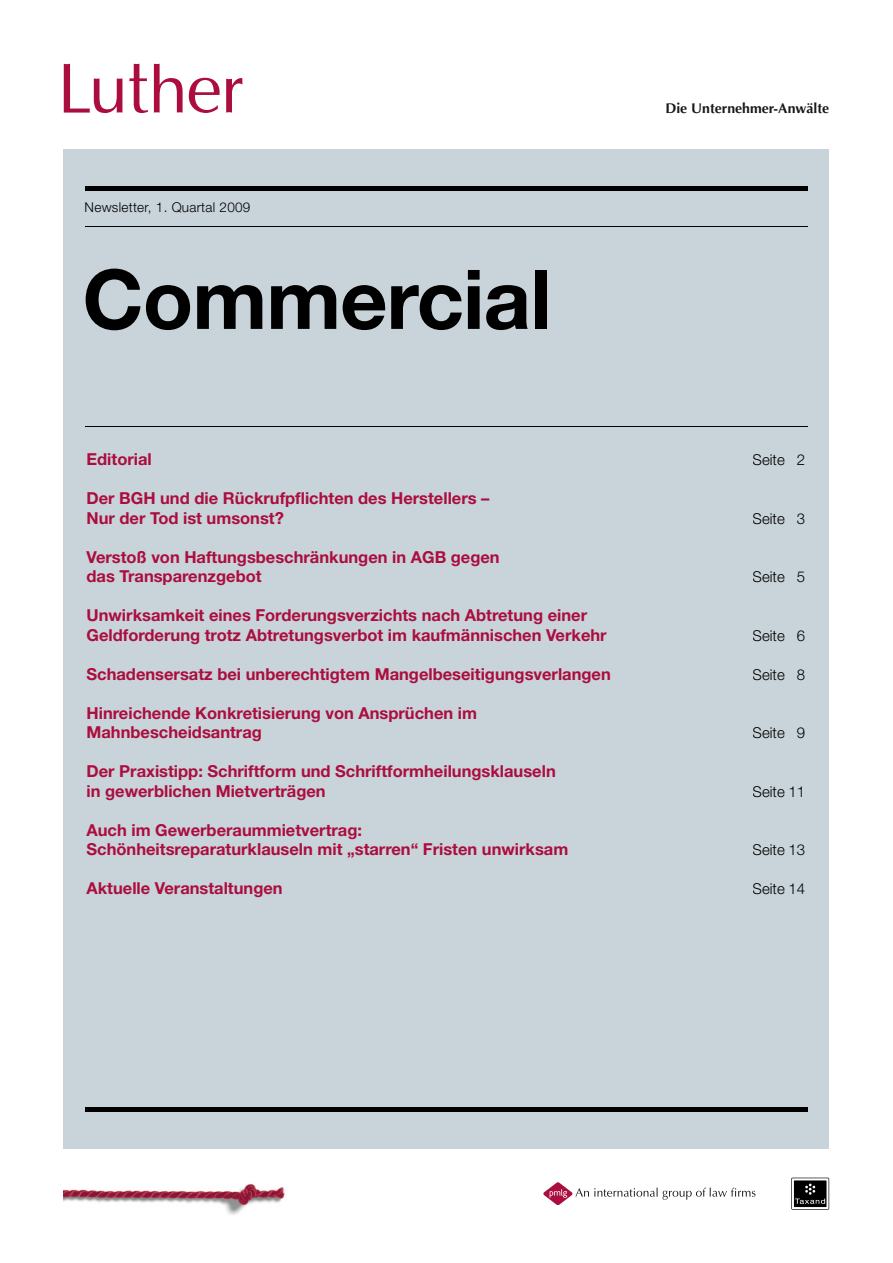
<style>
.page{position:relative;width:893px;height:1263px;background:#fff}
.page>*{position:absolute;margin:0;border:0;box-sizing:border-box;transform-origin:0 0}
.t1{font:700 82.5px "Helvetica Neue";letter-spacing:-.01em;color:#010000}
.t2{font:700 16.5px/19.5px "Helvetica Neue";color:#ab0d3e}
.t3{font:300 15px "Helvetica Neue";color:#010000}
.t4{font:700 14.1px "Optima";color:#1a171c}
.t5{font:300 13.5px "Helvetica Neue";letter-spacing:.02em;color:#010000}
</style>
<div class="page">
<div style="left:64px;top:149px;width:765px;height:1000px;background:#c8d4da"></div>
<svg style="left:189px;top:78px;width:31px;height:35px"></svg>
<svg style="left:226px;top:78px;width:16px;height:35px"></svg>
<svg style="left:64px;top:64px;width:58px;height:49px"></svg>
<svg style="left:154px;top:64px;width:29px;height:49px"></svg>
<svg style="left:129px;top:64px;width:19px;height:49px"></svg>
<img style="left:64px;top:1184px;width:221px;height:31px">
<svg style="left:543px;top:1182px;width:212px;height:23px"></svg>
<svg style="left:791px;top:1178px;width:38px;height:32px"></svg>
<hr style="left:85px;top:426px;width:723px;height:1px;background:#010000">
<hr style="left:85px;top:226px;width:723px;height:1px;background:#010000">
<hr style="left:85px;top:186px;width:723px;height:4px;background:#010000">
<hr style="left:85px;top:1107px;width:723px;height:4px;background:#010000">
<p class="t5" style="left:85px;top:199px;width:167px">Newsletter, 1. Quartal 2009</p>
<h1 class="t1" style="left:82px;top:248px;width:470px">Commercial</h1>
<p class="t4" style="left:665px;top:100px;width:165px">Die Unternehmer-Anwälte</p>
<p class="t2" style="left:87px;top:449px;width:67px">Editorial</p>
<p class="t3" style="left:753px;top:451px;width:54px">Seite 2</p>
<p class="t2" style="left:87px;top:488px;width:404px">Der BGH und die Rückrufpflichten des Herstellers –<br>Nur der Tod ist umsonst?</p>
<p class="t3" style="left:753px;top:509px;width:54px">Seite 3</p>
<p class="t2" style="left:87px;top:547px;width:415px">Verstoß von Haftungsbeschränkungen in AGB gegen das Transparenzgebot</p>
<p class="t2" style="left:87px;top:605px;width:522px">Unwirksamkeit eines Forderungsverzichts nach Abtretung einer<br>Geldforderung trotz Abtretungsverbot im kaufmännischen Verkehr</p>
<p class="t3" style="left:753px;top:568px;width:54px">Seite 5</p>
<p class="t3" style="left:753px;top:626px;width:54px">Seite 6</p>
<p class="t2" style="left:87px;top:664px;width:526px">Schadensersatz bei unberechtigtem Mangelbeseitigungsverlangen</p>
<p class="t3" style="left:753px;top:665px;width:54px">Seite 8</p>
<p class="t2" style="left:87px;top:703px;width:392px">Hinreichende Konkretisierung von Ansprüchen im<br>Mahnbescheidsantrag</p>
<p class="t3" style="left:753px;top:724px;width:54px">Seite 9</p>
<p class="t2" style="left:87px;top:761px;width:471px">Der Praxistipp: Schriftform und Schriftformheilungsklauseln in gewerblichen Mietverträgen</p>
<p class="t2" style="left:87px;top:820px;width:483px">Auch im Gewerberaummietvertrag:<br>Schönheitsreparaturklauseln mit „starren“ Fristen unwirksam</p>
<p class="t3" style="left:753px;top:782px;width:54px">Seite 11</p>
<p class="t3" style="left:753px;top:841px;width:54px">Seite 13</p>
<p class="t2" style="left:87px;top:878px;width:198px">Aktuelle Veranstaltungen</p>
<p class="t3" style="left:753px;top:880px;width:54px">Seite 14</p>
</div>
